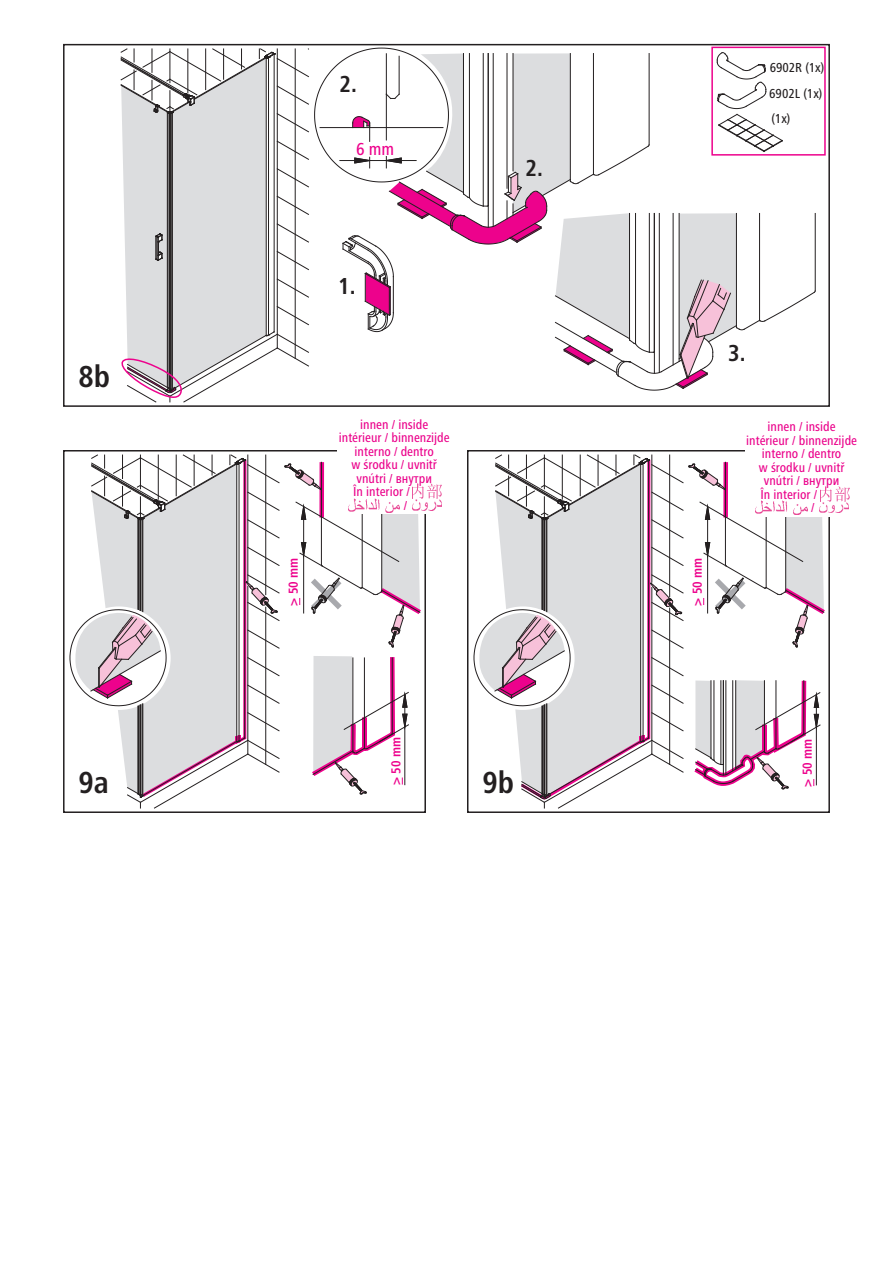
<style>
.page{position:relative;width:893px;height:1263px;background:#fff}
.page>*{position:absolute;margin:0;border:0;box-sizing:border-box;transform-origin:0 0}
.t1{font:700 condensed 31.5px "Frutiger Next LTW1 G";color:#231f20}
.t2{font:700 condensed 24px "Frutiger Next LTW1 G";color:#231f20}
.t3{font:500 condensed 18px "Frutiger Next LTW1 G";color:#ed028c}
.t4{font:500 condensed 13.5px "Frutiger Next LTW1 G";color:#eb028b}
.t5{font:500 condensed 13.5px/25.5px "Frutiger Next LTW1 G";color:#231f20}
.t6{font:700 condensed 13.5px "Frutiger Next LTW1 G";color:#ed028c}
</style>
<div class="page">
<div style="left:711px;top:47px;width:115px;height:109px;border:2px solid #ed028c"></div>
<svg style="left:70px;top:454px;width:351px;height:354px"></svg>
<div style="left:63px;top:44px;width:767px;height:363px;border:2px solid #231f20"></div>
<svg style="left:120px;top:48px;width:696px;height:354px"></svg>
<div style="left:63px;top:450px;width:363px;height:363px;border:2px solid #231f20"></div>
<div style="left:338px;top:417px;width:114px;height:97px;background:#fff"></div>
<img style="left:412px;top:484px;width:30px;height:26px">
<img style="left:349px;top:499px;width:51px;height:13px">
<svg style="left:474px;top:454px;width:351px;height:355px"></svg>
<div style="left:467px;top:450px;width:363px;height:363px;border:2px solid #231f20"></div>
<div style="left:745px;top:419px;width:115px;height:98px;background:#fff"></div>
<img style="left:820px;top:486px;width:29px;height:27px">
<img style="left:756px;top:501px;width:51px;height:14px">
<h1 class="t1" style="left:78px;top:359px;width:33px">8b</h1>
<h1 class="t1" style="left:78px;top:765px;width:32px">9a</h1>
<h2 class="t2" style="left:339px;top:71px;width:19px">2.</h2>
<h3 class="t3" style="left:356px;top:139px;width:40px">6 mm</h3>
<h2 class="t2" style="left:338px;top:272px;width:19px">1.</h2>
<p class="t6" style="left:286px;top:605px;width:49px;rotate:-90deg">&gt; 50 mm</p>
<p class="t4" style="left:360px;top:417px;width:69px">innen / inside</p>
<p class="t4" style="left:339px;top:430px;width:112px">intérieur / binnenzijde</p>
<p class="t4" style="left:355px;top:444px;width:81px">interno / dentro</p>
<p class="t4" style="left:352px;top:457px;width:87px">w środku / uvnitř</p>
<p class="t4" style="left:357px;top:471px;width:77px">vnútri / внутри</p>
<p class="t4" style="left:353px;top:484px;width:58px">În interior /</p>
<p class="t4" style="left:404px;top:498px;width:5px">/</p>
<h2 class="t2" style="left:525px;top:154px;width:19px">2.</h2>
<p class="t6" style="left:388px;top:785px;width:49px;rotate:-90deg">&gt; 50 mm</p>
<h1 class="t1" style="left:482px;top:765px;width:33px">9b</h1>
<p class="t5" style="left:769px;top:55px;width:57px">6902R (1x)<br>6902L (1x)</p>
<p class="t5" style="left:771px;top:106px;width:20px">(1x)</p>
<p class="t6" style="left:690px;top:605px;width:49px;rotate:-90deg">&gt; 50 mm</p>
<h2 class="t2" style="left:728px;top:339px;width:19px">3.</h2>
<p class="t4" style="left:768px;top:419px;width:69px">innen / inside</p>
<p class="t4" style="left:746px;top:432px;width:112px">intérieur / binnenzijde</p>
<p class="t4" style="left:762px;top:446px;width:81px">interno / dentro</p>
<p class="t4" style="left:759px;top:459px;width:87px">w środku / uvnitř</p>
<p class="t4" style="left:764px;top:473px;width:77px">vnútri / внутри</p>
<p class="t4" style="left:760px;top:486px;width:58px">În interior /</p>
<p class="t4" style="left:811px;top:500px;width:5px">/</p>
<p class="t6" style="left:800px;top:786px;width:49px;rotate:-90deg">&gt; 50 mm</p>
</div>
